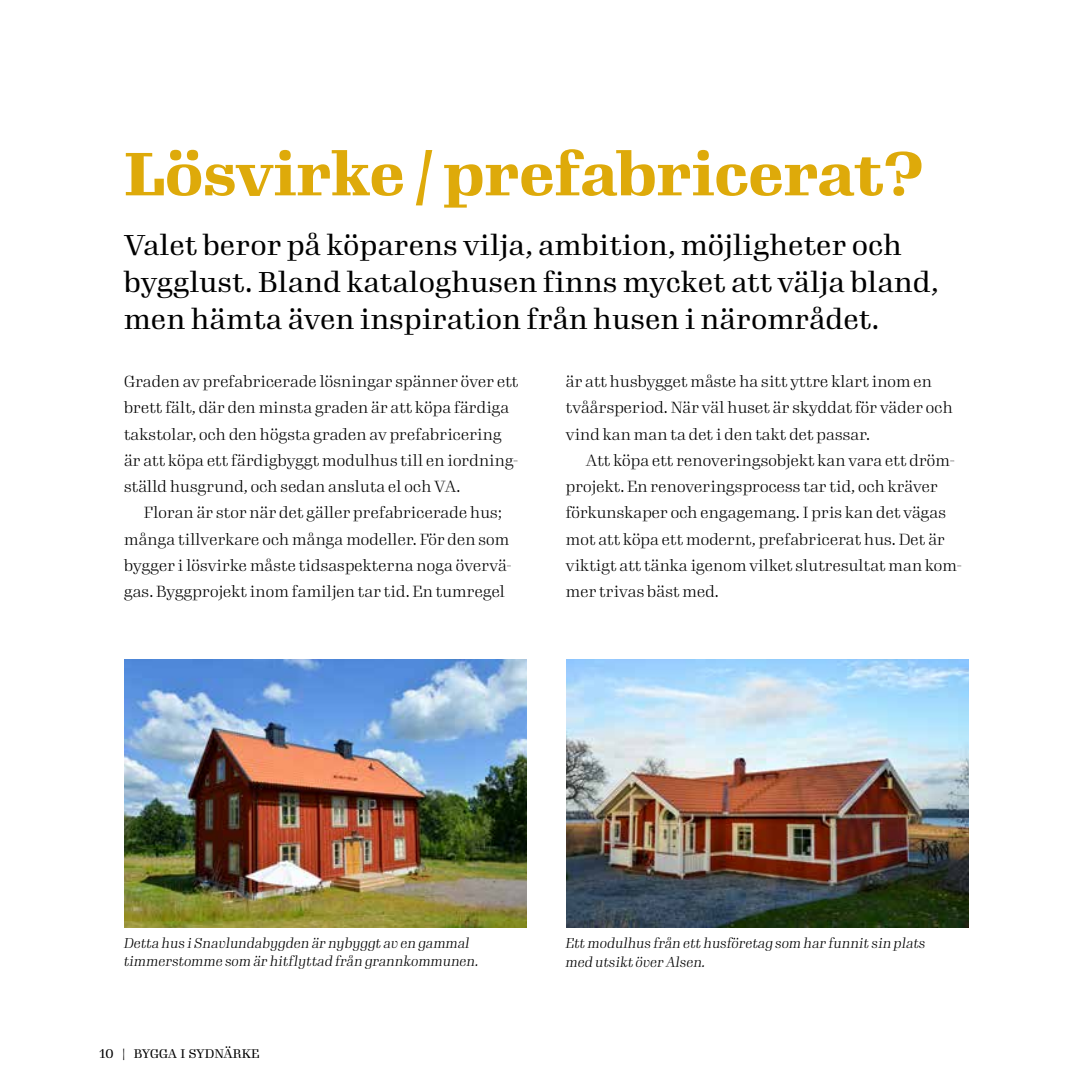
<style>
.page{position:relative;width:1092px;height:1092px;background:#fff}
.page>*{position:absolute;margin:0;border:0;box-sizing:border-box;transform-origin:0 0}
.t1{font:700 59.5px "Gimlet Display";letter-spacing:.01em;color:#deaa0a}
.t2{font:28px/36.8px "Gimlet Display";letter-spacing:.02em;color:#000}
.t3{font:300 15.75px/26.2px "Gimlet Display";letter-spacing:.01em;color:#000}
.t4{font:italic 300 14px/18.4px "Gimlet Display";letter-spacing:.01em;color:#000}
.t5{font:12.25px "Gimlet Display";color:#000}
</style>
<div class="page">
<img style="left:566px;top:659px;width:402px;height:268px">
<img style="left:124px;top:659px;width:402px;height:268px">
<h1 class="t1" style="left:124px;top:133px;width:800px">Lösvirke / prefabricerat?</h1>
<h2 class="t2" style="left:124px;top:225px;width:815px">Valet beror på köparens vilja, ambition, möjligheter och bygglust. Bland kataloghusen finns mycket att välja bland, men hämta även inspiration från husen i närområdet.</h2>
<p class="t3" style="left:124px;top:367px;width:395px">Graden av prefabricerade lösningar spänner över ett brett fält, där den minsta graden är att köpa färdiga takstolar, och den högsta graden av prefabricering är att köpa ett färdigbyggt modulhus till en iordning&shy;ställd husgrund, och sedan ansluta el och VA.</p>
<p class="t3" style="left:124px;top:498px;width:389px;text-indent:20px">Floran är stor när det gäller prefabricerade hus; många tillverkare och många modeller. För den som bygger i lösvirke måste tidsaspekterna noga övervä&shy;gas. Byggprojekt inom familjen tar tid. En tumregel</p>
<p class="t3" style="left:566px;top:367px;width:388px">är att husbygget måste ha sitt yttre klart inom en tvåårsperiod. När väl huset är skyddat för väder och vind kan man ta det i den takt det passar.</p>
<p class="t3" style="left:566px;top:446px;width:397px;text-indent:20px">Att köpa ett renoveringsobjekt kan vara ett dröm&shy;projekt. En renoveringsprocess tar tid, och kräver förkunskaper och engagemang. I pris kan det vägas mot att köpa ett modernt, prefabricerat hus. Det är viktigt att tänka igenom vilket slutresultat man kom&shy;mer trivas bäst med.</p>
<p class="t4" style="left:124px;top:933px;width:356px">Detta hus i Snavlundabygden är nybyggt av en gammal timmerstomme som är hitflyttad från grannkommunen.</p>
<p class="t4" style="left:566px;top:933px;width:361px">Ett modulhus från ett husföretag som har funnit sin plats med utsikt över Alsen.</p>
<p class="t5" style="left:100px;top:1044px;width:161px">10 | BYGGA I SYDNÄRKE</p>
</div>
